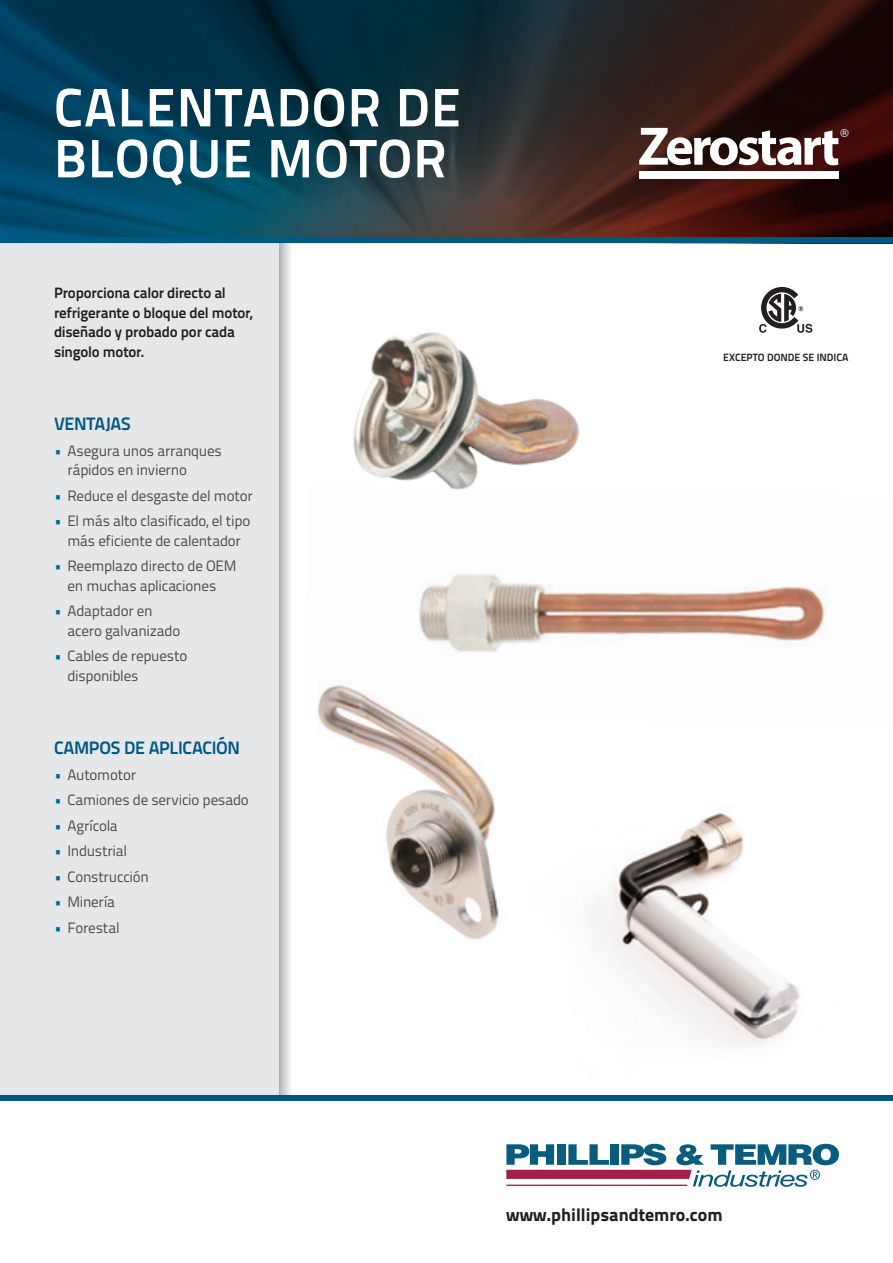
<style>
.page{position:relative;width:893px;height:1263px;background:#fff}
.page>*{position:absolute;margin:0;border:0;box-sizing:border-box;transform-origin:0 0}
.t1{font:700 54px/51px "Titillium Text 22 L";letter-spacing:.02em;color:#fff}
.t2{font:700 18px "Titillium Text 22 L";letter-spacing:-.02em;color:#005883}
.t3{font:800 18px "Titillium Text 22 L";color:#231f20}
.t4{font:15px/19.5px "Titillium Text 22 L";letter-spacing:-.015em;color:#4b4c4d}
.t5{font:700 15px/19.5px "Titillium Text 22 L";letter-spacing:-.015em;color:#231f20}
.t6{font:11.1px "Helvetica";color:#fff}
.t7{font:700 10.5px "Titillium Text 22 L";color:#231f20}
.s1{color:#006893}
</style>
<div class="page">
<img style="left:589px;top:812px;width:211px;height:234px">
<div style="left:0;top:211px;width:279px;height:887px;background:#e6e7e9"></div>
<svg style="left:279px;top:243px;width:13px;height:852px"></svg>
<img style="left:0;top:0;width:893px;height:237px">
<div style="left:0;top:237px;width:893px;height:6px;background:#005883"></div>
<div style="left:0;top:1095px;width:893px;height:6px;background:#005883"></div>
<svg style="left:506px;top:1144px;width:333px;height:43px"></svg>
<hr style="left:506px;top:1184px;width:181px;height:2px;background:#a21e4b">
<img style="left:419px;top:574px;width:406px;height:78px">
<img style="left:317px;top:685px;width:182px;height:255px">
<img style="left:353px;top:332px;width:227px;height:158px">
<svg style="left:759px;top:287px;width:53px;height:46px"></svg>
<svg style="left:639px;top:128px;width:199px;height:37px"></svg>
<div style="left:639px;top:171px;width:199px;height:7px;background:#fff"></div>
<h1 class="t1" style="left:54px;top:47px;width:438px">CAB POWER PLUS</h1>
<h1 class="t1" style="left:54px;top:79px;width:408px">CALENTADOR DE<br>BLOQUE MOTOR</h1>
<p class="t5" style="left:54px;top:282px;width:200px">Proporciona calor directo al refrigerante o bloque del motor, diseñado y probado por cada singolo motor.</p>
<p class="t2" style="left:54px;top:410px;width:78px">VENTAJAS</p>
<p class="t4" style="left:68px;top:440px;width:156px;text-indent:-14px"><span class="s1">•</span> Asegura unos arranques rápidos en invierno</p>
<p class="t4" style="left:54px;top:485px;width:200px"><span class="s1">•</span> Reduce el desgaste del motor</p>
<p class="t4" style="left:54px;top:510px;width:198px;text-align:center"><span class="s1">•</span> El más alto clasificado, el tipo más eficiente de calentador</p>
<p class="t4" style="left:54px;top:555px;width:184px;text-align:center"><span class="s1">•</span> Reemplazo directo de OEM en muchas aplicaciones</p>
<p class="t4" style="left:68px;top:600px;width:114px;text-indent:-14px"><span class="s1">•</span> Adaptador en acero galvanizado</p>
<p class="t4" style="left:68px;top:645px;width:121px;text-indent:-14px"><span class="s1">•</span> Cables de repuesto disponibles</p>
<p class="t2" style="left:54px;top:734px;width:188px">CAMPOS DE APLICACIÓN</p>
<p class="t4" style="left:54px;top:764px;width:84px"><span class="s1">•</span> Automotor</p>
<p class="t4" style="left:54px;top:789px;width:196px"><span class="s1">•</span> Camiones de servicio pesado</p>
<p class="t4" style="left:54px;top:815px;width:65px"><span class="s1">•</span> Agrícola</p>
<p class="t4" style="left:54px;top:840px;width:75px"><span class="s1">•</span> Industrial</p>
<p class="t4" style="left:54px;top:866px;width:97px"><span class="s1">•</span> Construcción</p>
<p class="t4" style="left:54px;top:891px;width:63px"><span class="s1">•</span> Minería</p>
<p class="t4" style="left:54px;top:917px;width:67px"><span class="s1">•</span> Forestal</p>
<p class="t6" style="left:840px;top:125px;width:10px">®</p>
<p class="t7" style="left:723px;top:349px;width:127px">EXCEPTO DONDE SE INDICA</p>
<p class="t3" style="left:506px;top:1201px;width:218px">www.phillipsandtemro.com</p>
</div>
